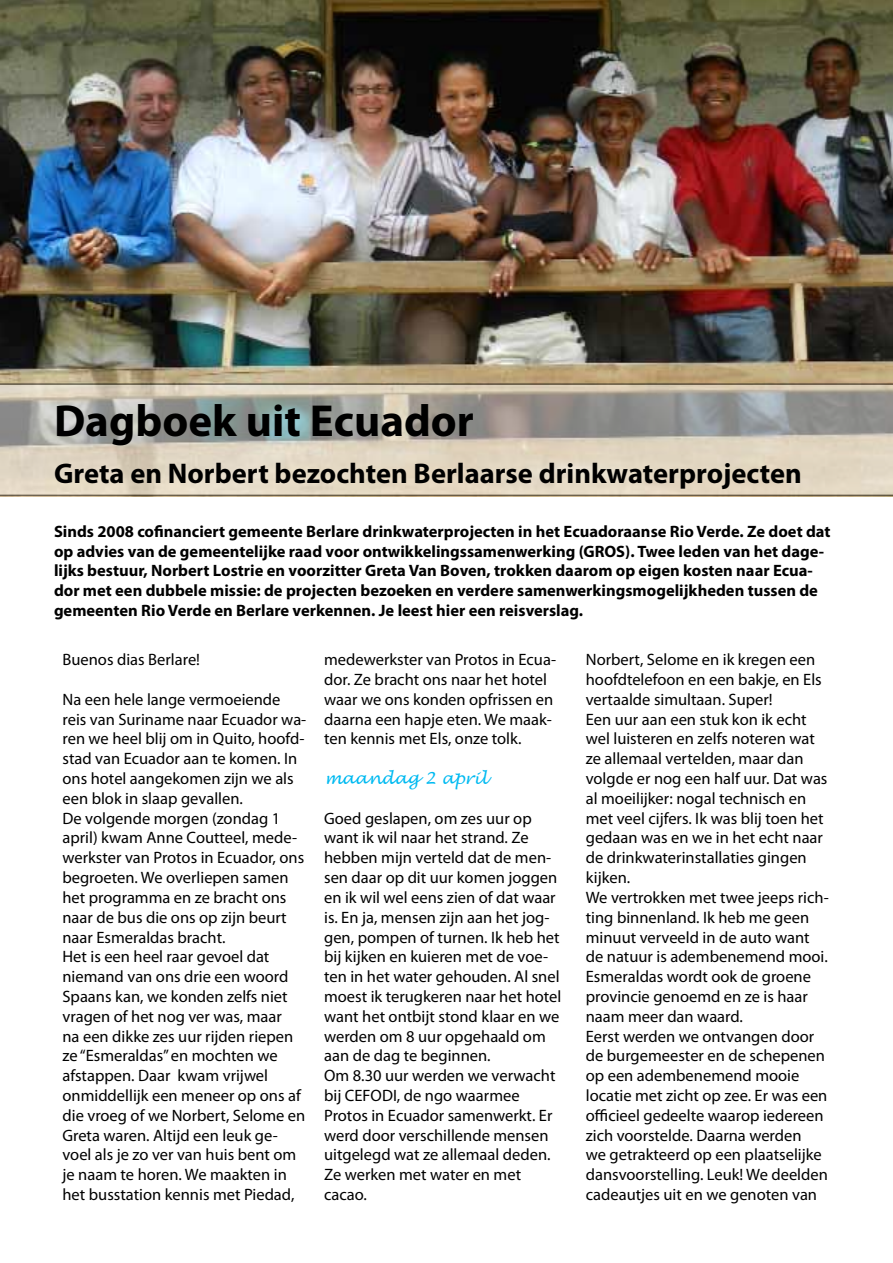
<style>
.page{position:relative;width:893px;height:1263px;background:#fff}
.page>*{position:absolute;margin:0;border:0;box-sizing:border-box;transform-origin:0 0}
.t1{font:700 45px "Myriad Pro";color:#000}
.t2{font:700 28.5px "Myriad Pro";color:#000}
.t3{font:16.5px/19.8px "Myriad Pro";color:#000}
.t4{font:700 16.5px/19.8px "Myriad Pro";color:#000}
.t5{font:italic 16.5px "Lucida Handwriting";color:#00baf1}
</style>
<div class="page">
<img style="left:0;top:0;width:893px;height:383px">
<svg style="left:0;top:383px;width:893px;height:113px"></svg>
<h1 class="t1" style="left:54px;top:392px;width:421px">Dagboek uit Ecuador</h1>
<h2 class="t2" style="left:54px;top:455px;width:749px">Greta en Norbert bezochten Berlaarse drinkwaterprojecten</h2>
<p class="t4" style="left:54px;top:521px;width:778px">Sinds 2008 cofinanciert gemeente Berlare drinkwaterprojecten in het Ecuadoraanse Rio Verde. Ze doet dat op advies van de gemeentelijke raad voor ontwikkelingssamenwerking (GROS). Twee leden van het dage&shy;lijks bestuur, Norbert Lostrie en voorzitter Greta Van Boven, trokken daarom op eigen kosten naar Ecua&shy;dor met een dubbele missie: de projecten bezoeken en verdere samenwerkingsmogelijkheden tussen de gemeenten Rio Verde en Berlare verkennen. Je leest hier een reisverslag.</p>
<p class="t3" style="left:62px;top:649px;width:139px">Buenos dias Berlare!</p>
<p class="t3" style="left:62px;top:689px;width:245px">Na een hele lange vermoeiende reis van Suriname naar Ecuador wa&shy;ren we heel blij om in Quito, hoofd&shy;stad van Ecuador aan te komen. In ons hotel aangekomen zijn we als een blok in slaap gevallen.<br>De volgende morgen (zondag 1 april) kwam Anne Coutteel, mede&shy;werkster van Protos in Ecuador, ons begroeten. We overliepen samen het programma en ze bracht ons naar de bus die ons op zijn beurt naar Esmeraldas bracht.<br>Het is een heel raar gevoel dat niemand van ons drie een woord<br>Spaans kan, we konden zelfs niet vragen of het nog ver was, maar<br>na een dikke zes uur rijden riepen ze “Esmeraldas” en mochten we afstappen. Daar kwam vrijwel onmiddellijk een meneer op ons af die vroeg of we Norbert, Selome en<br>Greta waren. Altijd een leuk ge&shy;voel als je zo ver van huis bent om je naam te horen. We maakten in het busstation kennis met Piedad,</p>
<p class="t3" style="left:324px;top:649px;width:233px">medewerkster van Protos in Ecua&shy;dor. Ze bracht ons naar het hotel waar we ons konden opfrissen en daarna een hapje eten. We maak&shy;ten kennis met Els, onze tolk.</p>
<p class="t5" style="left:324px;top:768px;width:165px">maandag 2 april</p>
<p class="t3" style="left:324px;top:808px;width:239px">Goed geslapen, om zes uur op want ik wil naar het strand. Ze hebben mijn verteld dat de men&shy;sen daar op dit uur komen joggen en ik wil wel eens zien of dat waar is. En ja, mensen zijn aan het jog&shy;gen, pompen of turnen. Ik heb het bij kijken en kuieren met de voe&shy;ten in het water gehouden. Al snel moest ik terugkeren naar het hotel want het ontbijt stond klaar en we werden om 8 uur opgehaald om aan de dag te beginnen.<br>Om 8.30 uur werden we verwacht bij CEFODI, de ngo waarmee<br>Protos in Ecuador samenwerkt. Er werd door verschillende mensen uitgelegd wat ze allemaal deden.<br>Ze werken met water en met cacao.</p>
<p class="t3" style="left:586px;top:649px;width:244px">Norbert, Selome en ik kregen een hoofdtelefoon en een bakje, en Els vertaalde simultaan. Super!<br>Een uur aan een stuk kon ik echt wel luisteren en zelfs noteren wat ze allemaal vertelden, maar dan volgde er nog een half uur. Dat was al moeilijker: nogal technisch en met veel cijfers. Ik was blij toen het gedaan was en we in het echt naar de drinkwaterinstallaties gingen kijken.<br>We vertrokken met twee jeeps rich&shy;ting binnenland. Ik heb me geen minuut verveeld in de auto want de natuur is adembenemend mooi.<br>Esmeraldas wordt ook de groene provincie genoemd en ze is haar naam meer dan waard.<br>Eerst werden we ontvangen door de burgemeester en de schepenen op een adembenemend mooie locatie met zicht op zee. Er was een officieel gedeelte waarop iedereen zich voorstelde. Daarna werden<br>we getrakteerd op een plaatselijke dansvoorstelling. Leuk! We deelden cadeautjes uit en we genoten van</p>
</div>
